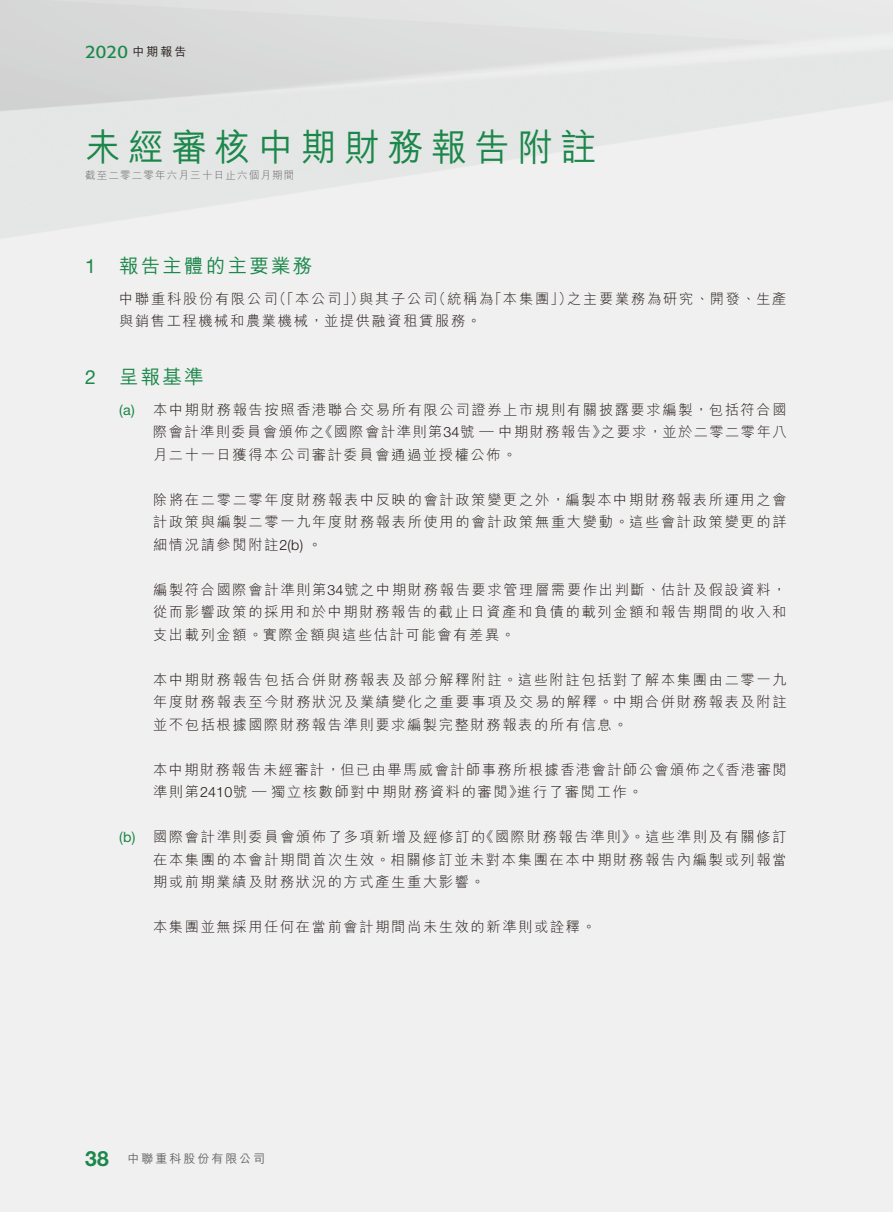
<style>
.page{position:relative;width:893px;height:1212px;background:#fff}
.page>*{position:absolute;margin:0;border:0;box-sizing:border-box;transform-origin:0 0}
.t1{font:500 37.5px "M Hei HK";letter-spacing:.215em;color:#1b874a;scale:.95 1}
.t2{font:500 19.5px "M Hei HK";letter-spacing:.115em;color:#1b874a}
.t3{font:18px "Formata";color:#1b874a}
.t4{font:300 14.25px/22.5px "M Hei HK";letter-spacing:.115em;color:#231916;text-align:justify}
.t5{font:500 12px "M Hei HK";letter-spacing:.165em;color:#666565}
.t6{font:300 10.5px "M Hei HK";letter-spacing:.115em;color:#666565}
.s1{font-family:"M Hei HK";font-weight:500;font-size:12px;color:#231916}
.s2{font-family:"Helvetica Neue";font-weight:400}
.s3{font-family:"Helvetica Neue";font-weight:400;color:#1b874a}
.s4{font-family:"Helvetica Neue"}
.s5{font-family:"Helvetica Neue";font-weight:700;font-size:21px;color:#1b874a}
</style>
<div class="page">
<p class="t3" style="left:85px;top:41px;width:103px">2020 <span class="s1">中期報告</span></p>
<h1 class="t1" style="left:85px;top:120px;width:540px">未經審核中期財務報告附註</h1>
<p class="t6" style="left:85px;top:168px;width:211px">截至二零二零年六月三十日止六個月期間</p>
<h2 class="t2" style="left:85px;top:251px;width:229px"><span class="s2">1</span> 報告主體的主要業務</h2>
<p class="t4" style="left:119px;top:287px;width:669px">中聯重科股份有限公司（「本公司」）與其子公司（統稱為「本集團」）之主要業務為研究、開發、生產與銷售工程機械和農業機械，並提供融資租賃服務。</p>
<h2 class="t2" style="left:85px;top:362px;width:120px"><span class="s2">2</span> 呈報基準</h2>
<p class="t4" style="left:153px;top:398px;width:635px;text-indent:-34px"><span class="s3">(a)</span> 本中期財務報告按照香港聯合交易所有限公司證券上市規則有關披露要求編製，包括符合國際會計準則委員會頒佈之《國際會計準則第<span class="s4">34</span>號 — 中期財務報告》之要求，並於二零二零年八月二十一日獲得本公司審計委員會通過並授權公佈。</p>
<p class="t4" style="left:153px;top:488px;width:635px">除將在二零二零年度財務報表中反映的會計政策變更之外，編製本中期財務報表所運用之會計政策與編製二零一九年度財務報表所使用的會計政策無重大變動。這些會計政策變更的詳細情況請參閱附註<span class="s4">2(b)</span> 。</p>
<p class="t4" style="left:153px;top:578px;width:635px">編製符合國際會計準則第<span class="s4">34</span>號之中期財務報告要求管理層需要作出判斷、估計及假設資料，從而影響政策的採用和於中期財務報告的截止日資產和負債的載列金額和報告期間的收入和支出載列金額。實際金額與這些估計可能會有差異。</p>
<p class="t4" style="left:153px;top:668px;width:635px">本中期財務報告包括合併財務報表及部分解釋附註。這些附註包括對了解本集團由二零一九年度財務報表至今財務狀況及業績變化之重要事項及交易的解釋。中期合併財務報表及附註並不包括根據國際財務報告準則要求編製完整財務報表的所有信息。</p>
<p class="t4" style="left:153px;top:758px;width:635px">本中期財務報告未經審計，但已由畢馬威會計師事務所根據香港會計師公會頒佈之《香港審閱準則第<span class="s4">2410</span>號 — 獨立核數師對中期財務資料的審閱》進行了審閱工作。</p>
<p class="t4" style="left:153px;top:825px;width:635px;text-indent:-34px"><span class="s3">(b)</span> 國際會計準則委員會頒佈了多項新增及經修訂的《國際財務報告準則》。這些準則及有關修訂在本集團的本會計期間首次生效。相關修訂並未對本集團在本中期財務報告內編製或列報當期或前期業績及財務狀況的方式產生重大影響。</p>
<p class="t4" style="left:153px;top:915px;width:444px">本集團並無採用任何在當前會計期間尚未生效的新準則或詮釋。</p>
<p class="t5" style="left:85px;top:1150px;width:182px"><span class="s5">38</span> 中聯重科股份有限公司</p>
</div>
